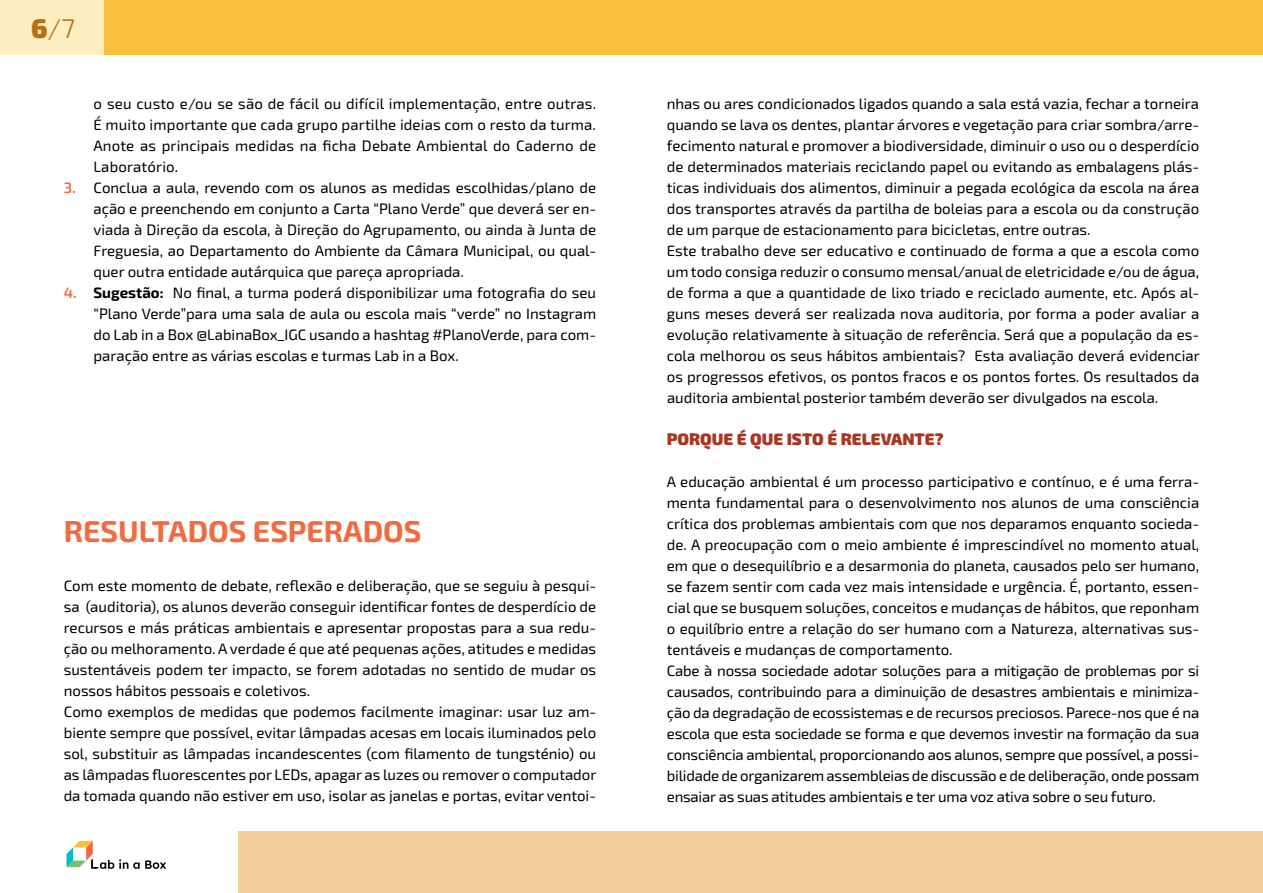
<style>
.page{position:relative;width:1263px;height:893px;background:#fff}
.page>*{position:absolute;margin:0;border:0;box-sizing:border-box;transform-origin:0 0}
.t1{font:700 30px "Exo 2";color:#f26a40}
.t2{font:27px "Exo 2";color:#b96f16}
.t3{font:900 16.5px "Exo 2";color:#a73723}
.t4{font:15px/21px "Exo 2";color:#000;text-align:justify}
.s1{font-weight:900}
.s2{font-weight:600;color:#f26a40}
.s3{font-weight:700}
</style>
<div class="page">
<div style="left:238px;top:831px;width:1025px;height:62px;background:#f3d09b"></div>
<div style="left:0;top:0;width:1263px;height:55px;background:#fac03f"></div>
<div style="left:0;top:0;width:104px;height:55px;background:#fdeebf"></div>
<svg style="left:66px;top:841px;width:100px;height:28px"></svg>
<h2 class="t2" style="left:31px;top:10px;width:45px"><span class="s1">6</span>/7</h2>
<p class="t4" style="left:93px;top:92px;width:504px">o seu custo e/ou se são de fácil ou difícil implementação, entre outras.<br>É muito importante que cada grupo partilhe ideias com o resto da turma.<br>Anote as principais medidas na ficha Debate Ambiental do Caderno de Laboratório.</p>
<p class="t4" style="left:93px;top:176px;width:504px;text-indent:-30px"><span class="s2">3.</span> Conclua a aula, revendo com os alunos as medidas escolhidas/plano de ação e preenchendo em conjunto a Carta “Plano Verde” que deverá ser en&shy;viada à Direção da escola, à Direção do Agrupamento, ou ainda à Junta de Freguesia, ao Departamento do Ambiente da Câmara Municipal, ou qual&shy;quer outra entidade autárquica que pareça apropriada.</p>
<p class="t4" style="left:93px;top:281px;width:504px;text-indent:-30px"><span class="s2">4.</span> <span class="s3">Sugestão:</span> No final, a turma poderá disponibilizar uma fotografia do seu “Plano Verde”para uma sala de aula ou escola mais “verde” no Instagram do Lab in a Box @LabinaBox_IGC usando a hashtag #PlanoVerde, para com&shy;paração entre as várias escolas e turmas Lab in a Box.</p>
<h1 class="t1" style="left:64px;top:510px;width:359px">RESULTADOS ESPERADOS</h1>
<p class="t4" style="left:64px;top:575px;width:534px;text-align:left">Com este momento de debate, reflexão e deliberação, que se seguiu à pesqui&shy;sa (auditoria), os alunos deverão conseguir identificar fontes de desperdício de recursos e más práticas ambientais e apresentar propostas para a sua redu&shy;ção ou melhoramento. Averdade é que até pequenas ações, atitudes e medidas sustentáveis podem ter impacto, se forem adotadas no sentido de mudar os nossos hábitos pessoais e coletivos.<br>Como exemplos de medidas que podemos facilmente imaginar: usar luz am&shy;biente sempre que possível, evitar lâmpadas acesas em locais iluminados pelo sol, substituir as lâmpadas incandescentes (com filamento de tungsténio) ou as lâmpadas fluorescentes por LEDs, apagar as luzes ou remover o computador da tomada quando não estiver em uso, isolar as janelas e portas, evitar ventoi-</p>
<p class="t4" style="left:667px;top:92px;width:534px;text-align:left">nhas ou ares condicionados ligados quando a sala está vazia, fechar a torneira quando se lava os dentes, plantar árvores e vegetação para criar sombra/arre&shy;fecimento natural e promover a biodiversidade, diminuir o uso ou o desperdício de determinados materiais reciclando papel ou evitando as embalagens plás&shy;ticas individuais dos alimentos, diminuir a pegada ecológica da escola na área dos transportes através da partilha de boleias para a escola ou da construção de um parque de estacionamento para bicicletas, entre outras.<br>Este trabalho deve ser educativo e continuado de forma a que a escola como um todo consiga reduzir o consumo mensal/anual de eletricidade e/ou de água, de forma a que a quantidade de lixo triado e reciclado aumente, etc. Após al&shy;guns meses deverá ser realizada nova auditoria, por forma a poder avaliar a evolução relativamente à situação de referência. Será que a população da es&shy;cola melhorou os seus hábitos ambientais? Esta avaliação deverá evidenciar os progressos efetivos, os pontos fracos e os pontos fortes. Os resultados da auditoria ambiental posterior também deverão ser divulgados na escola.</p>
<p class="t3" style="left:667px;top:427px;width:278px">PORQUE É QUE ISTO É RELEVANTE?</p>
<p class="t4" style="left:667px;top:470px;width:534px;text-align:left">A educação ambiental é um processo participativo e contínuo, e é uma ferra&shy;menta fundamental para o desenvolvimento nos alunos de uma consciência crítica dos problemas ambientais com que nos deparamos enquanto socieda&shy;de. A preocupação com o meio ambiente é imprescindível no momento atual, em que o desequilíbrio e a desarmonia do planeta, causados pelo ser humano, se fazem sentir com cada vez mais intensidade e urgência. É, portanto, essen&shy;cial que se busquem soluções, conceitos e mudanças de hábitos, que reponham o equilíbrio entre a relação do ser humano com a Natureza, alternativas sus&shy;tentáveis e mudanças de comportamento.<br>Cabe à nossa sociedade adotar soluções para a mitigação de problemas por si causados, contribuindo para a diminuição de desastres ambientais e minimiza&shy;ção da degradação de ecossistemas e de recursos preciosos. Parece-nos que é na escola que esta sociedade se forma e que devemos investir na formação da sua consciência ambiental, proporcionando aos alunos, sempre que possível, a possi&shy;bilidade de organizarem assembleias de discussão e de deliberação, onde possam ensaiar as suas atitudes ambientais e ter uma voz ativa sobre o seu futuro.</p>
</div>
